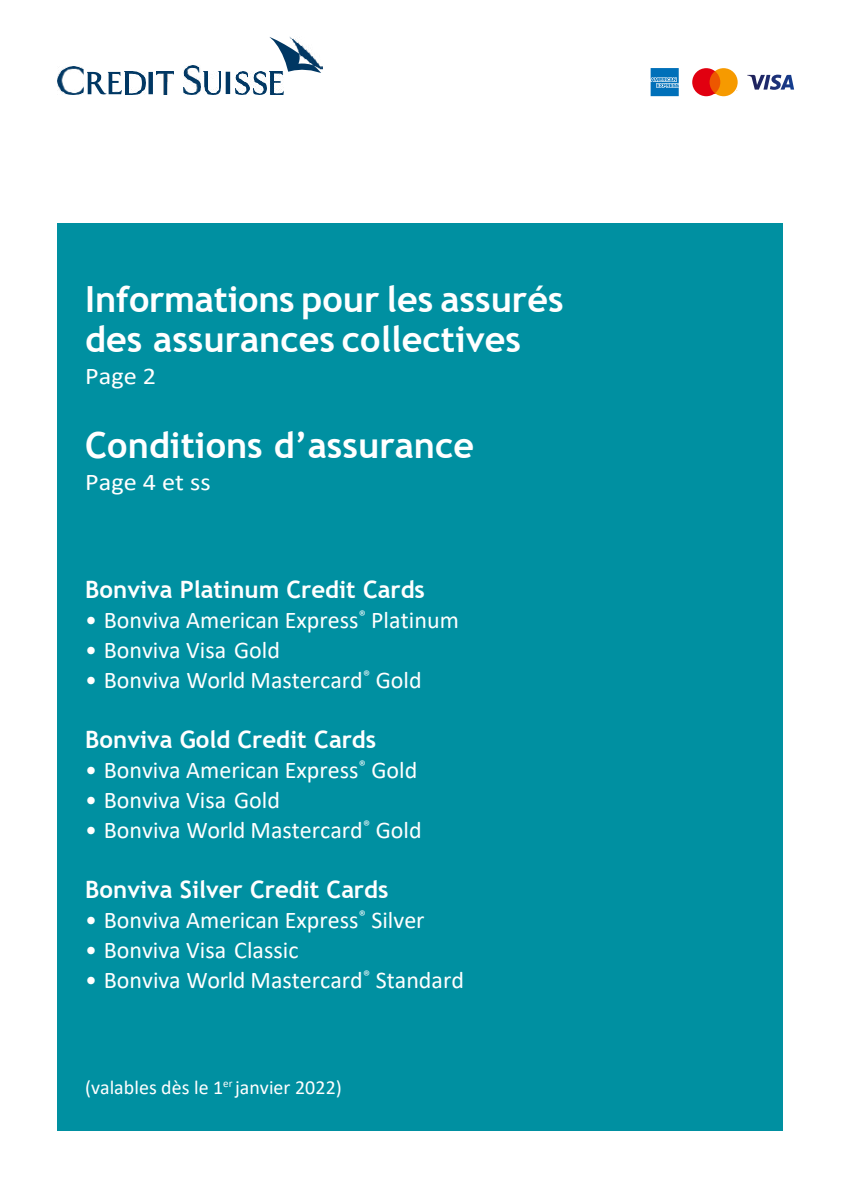
<style>
.page{position:relative;width:842px;height:1191px;background:#fff}
.page>*{position:absolute;margin:0;border:0;box-sizing:border-box;transform-origin:0 0}
.t1{font:700 36px/40.2px "Trebuchet MS";color:#fff}
.t2{font:24px "Calibri";color:#fff}
.t3{font:700 24px "Trebuchet MS";color:#fff}
.t4{font:24px "Calibri";color:#fff;scale:1.1 1}
.t5{font:20px "Calibri";letter-spacing:.005em;color:#fff}
</style>
<div class="page">
<div style="left:57px;top:224px;width:725px;height:907px;background:#0090a1"></div>
<img style="left:156px;top:72px;width:18px;height:22px">
<img style="left:125px;top:72px;width:20px;height:22px">
<div style="left:148px;top:72px;width:5px;height:22px;background:#003763"></div>
<img style="left:57px;top:66px;width:27px;height:29px">
<svg style="left:87px;top:72px;width:35px;height:22px"></svg>
<hr style="left:226px;top:72px;width:4px;height:22px;background:#003763">
<img style="left:270px;top:73px;width:13px;height:21px">
<img style="left:236px;top:72px;width:30px;height:22px">
<img style="left:183px;top:66px;width:18px;height:28px">
<img style="left:204px;top:72px;width:17px;height:22px">
<svg style="left:269px;top:37px;width:52px;height:36px"></svg>
<svg style="left:747px;top:75px;width:47px;height:15px"></svg>
<svg style="left:692px;top:68px;width:46px;height:28px"></svg>
<svg style="left:650px;top:68px;width:29px;height:28px"></svg>
<h1 class="t1" style="left:85px;top:279px;width:480px">Informations pour les assurés des assurances collectives</h1>
<p class="t4" style="left:85px;top:359px;width:66px">Page 2</p>
<h1 class="t1" style="left:85px;top:425px;width:390px">Conditions d’assurance</h1>
<p class="t4" style="left:85px;top:465px;width:116px">Page 4 et ss</p>
<p class="t3" style="left:85px;top:574px;width:341px">Bonviva Platinum Credit Cards</p>
<p class="t2" style="left:85px;top:603px;width:375px">• Bonviva American Express<sup>®</sup> Platinum</p>
<p class="t2" style="left:85px;top:633px;width:196px">• Bonviva Visa Gold</p>
<p class="t2" style="left:85px;top:663px;width:338px">• Bonviva World Mastercard<sup>®</sup> Gold</p>
<p class="t3" style="left:85px;top:724px;width:292px">Bonviva Gold Credit Cards</p>
<p class="t2" style="left:85px;top:753px;width:334px">• Bonviva American Express<sup>®</sup> Gold</p>
<p class="t2" style="left:85px;top:783px;width:196px">• Bonviva Visa Gold</p>
<p class="t2" style="left:85px;top:813px;width:338px">• Bonviva World Mastercard<sup>®</sup> Gold</p>
<p class="t3" style="left:85px;top:874px;width:305px">Bonviva Silver Credit Cards</p>
<p class="t2" style="left:85px;top:903px;width:341px">• Bonviva American Express<sup>®</sup> Silver</p>
<p class="t2" style="left:85px;top:933px;width:215px">• Bonviva Visa Classic</p>
<p class="t2" style="left:85px;top:963px;width:381px">• Bonviva World Mastercard<sup>®</sup> Standard</p>
<p class="t5" style="left:85px;top:1073px;width:258px">(valables dès le 1<sup>er</sup> janvier 2022)</p>
</div>
